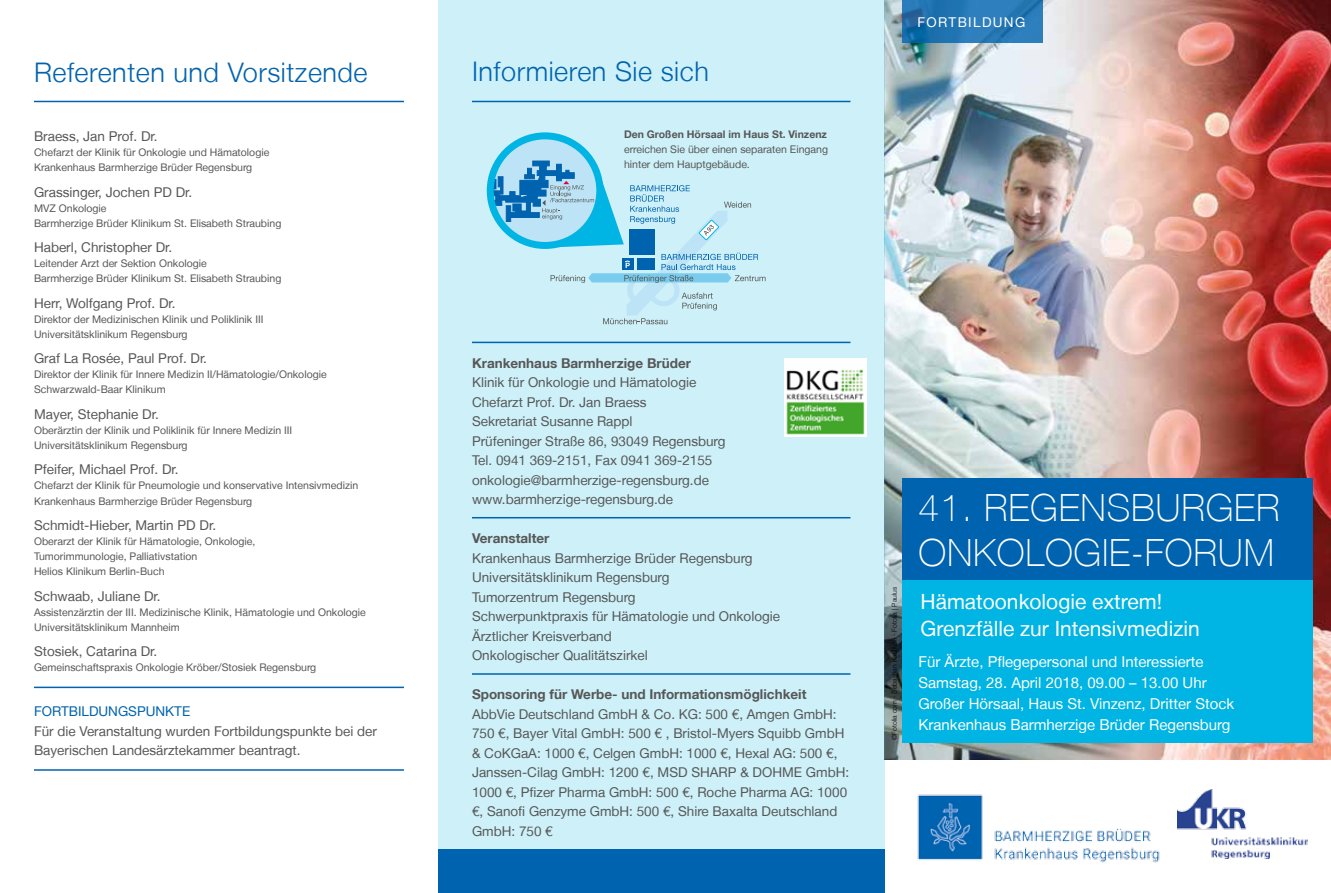
<style>
.page{position:relative;width:1331px;height:893px;background:#fff}
.page>*{position:absolute;margin:0;border:0;box-sizing:border-box;transform-origin:0 0}
.t1{font:100 37.5px/45px "Helvetica Neue LT";letter-spacing:.02em;color:#fff}
.t2{font:300 27px "Helvetica Neue LT";letter-spacing:.02em;color:#0063af}
.t3{font:21px/27px "Helvetica Neue LT";color:#fff}
.t4{font:15px/21px "Helvetica Neue LT";color:#fff}
.t5{font:13.5px/19.5px "Helvetica Neue LT";color:#575756}
.t6{font:700 13.5px "Helvetica Neue LT";color:#575756}
.t7{font:13.5px "Helvetica Neue LT";color:#0063af}
.t8{font:13.5px "Helvetica Neue LT";letter-spacing:.1em;color:#fff}
.t9{font:10.5px/15px "Helvetica Neue LT";color:#575756}
.t10{font:700 10.5px "Helvetica Neue LT";color:#575756}
.t11{font:300 6.75px "Helvetica Neue LT";letter-spacing:.01em;color:#000}
</style>
<div class="page">
<img style="left:884px;top:0;width:447px;height:760px">
<div style="left:902px;top:478px;width:410px;height:103px;background:#0063af"></div>
<div style="left:902px;top:581px;width:410px;height:162px;background:#00b4e3"></div>
<hr style="left:34px;top:101px;width:370px;height:1px;background:#0063af">
<img style="left:917px;top:794px;width:261px;height:69px">
<div style="left:438px;top:0;width:446px;height:893px;background:#cdf0f9"></div>
<hr style="left:472px;top:101px;width:378px;height:1px;background:#0063af">
<hr style="left:472px;top:342px;width:378px;height:1px;background:#0063af">
<svg style="left:490px;top:136px;width:110px;height:109px"></svg>
<div style="left:487px;top:132px;width:116px;height:117px;border:7px solid #00b4e3;border-radius:50%"></div>
<svg style="left:490px;top:160px;width:275px;height:164px"></svg>
<div style="left:438px;top:849px;width:446px;height:44px;background:#0063af"></div>
<svg style="left:902px;top:0;width:140px;height:43px;fill:#2778b5"></svg>
<hr style="left:34px;top:687px;width:370px;height:1px;background:#0063af">
<hr style="left:34px;top:769px;width:370px;height:2px;background:#0063af">
<hr style="left:472px;top:517px;width:378px;height:1px;background:#0063af">
<hr style="left:472px;top:673px;width:378px;height:2px;background:#0063af">
<img style="left:1178px;top:790px;width:129px;height:68px">
<img style="left:784px;top:358px;width:82px;height:78px">
<h2 class="t2" style="left:34px;top:56px;width:335px">Referenten und Vorsitzende</h2>
<p class="t5" style="left:34px;top:127px;width:125px">Braess, Jan Prof. Dr.</p>
<p class="t9" style="left:34px;top:145px;width:237px">Chefarzt der Klinik für Onkologie und Hämatologie<br>Krankenhaus Barmherzige Brüder Regensburg</p>
<p class="t5" style="left:34px;top:182px;width:160px">Grassinger, Jochen PD Dr.</p>
<p class="t9" style="left:34px;top:201px;width:249px">MVZ Onkologie<br>Barmherzige Brüder Klinikum St. Elisabeth Straubing</p>
<p class="t5" style="left:34px;top:238px;width:140px">Haberl, Christopher Dr.</p>
<p class="t9" style="left:34px;top:256px;width:249px">Leitender Arzt der Sektion Onkologie<br>Barmherzige Brüder Klinikum St. Elisabeth Straubing</p>
<p class="t5" style="left:34px;top:293px;width:143px">Herr, Wolfgang Prof. Dr.</p>
<p class="t9" style="left:34px;top:312px;width:231px">Direktor der Medizinischen Klinik und Poliklinik III<br>Universitätsklinikum Regensburg</p>
<p class="t5" style="left:34px;top:349px;width:175px">Graf La Rosée, Paul Prof. Dr.</p>
<p class="t9" style="left:34px;top:367px;width:294px">Direktor der Klinik für Innere Medizin II/Hämatologie/Onkologie<br>Schwarzwald-Baar Klinikum</p>
<p class="t5" style="left:34px;top:404px;width:126px">Mayer, Stephanie Dr.</p>
<p class="t9" style="left:34px;top:423px;width:260px">Oberärztin der Klinik und Poliklinik für Innere Medizin III<br>Universitätsklinikum Regensburg</p>
<p class="t5" style="left:34px;top:460px;width:146px">Pfeifer, Michael Prof. Dr.</p>
<p class="t9" style="left:34px;top:478px;width:326px">Chefarzt der Klinik für Pneumologie und konservative Intensivmedizin<br>Krankenhaus Barmherzige Brüder Regensburg</p>
<p class="t5" style="left:34px;top:515px;width:184px">Schmidt-Hieber, Martin PD Dr.</p>
<p class="t9" style="left:34px;top:534px;width:223px">Oberarzt der Klinik für Hämatologie, Onkologie,<br>Tumorimmunologie, Palliativstation<br>Helios Klinikum Berlin-Buch</p>
<p class="t5" style="left:34px;top:586px;width:128px">Schwaab, Juliane Dr.</p>
<p class="t9" style="left:34px;top:604px;width:333px">Assistenzärztin der III. Medizinische Klinik, Hämatologie und Onkologie<br>Universitätsklinikum Mannheim</p>
<p class="t5" style="left:34px;top:641px;width:125px">Stosiek, Catarina Dr.</p>
<p class="t9" style="left:34px;top:660px;width:284px">Gemeinschaftspraxis Onkologie Kröber/Stosiek Regensburg</p>
<p class="t7" style="left:34px;top:703px;width:158px">FORTBILDUNGSPUNKTE</p>
<p class="t5" style="left:34px;top:721px;width:344px">Für die Veranstaltung wurden Fortbildungspunkte bei der<br>Bayerischen Landesärztekammer beantragt.</p>
<h2 class="t2" style="left:472px;top:55px;width:238px">Informieren Sie sich</h2>
<p class="t10" style="left:624px;top:128px;width:205px">Den Großen Hörsaal im Haus St. Vinzenz</p>
<p class="t9" style="left:624px;top:142px;width:206px">erreichen Sie über einen separaten Eingang hinter dem Hauptgebäude.</p>
<p class="t8" style="left:917px;top:14px;width:109px">FORTBILDUNG</p>
<p class="t6" style="left:472px;top:355px;width:221px">Krankenhaus Barmherzige Brüder</p>
<p class="t5" style="left:472px;top:373px;width:255px">Klinik für Onkologie und Hämatologie Chefarzt Prof. Dr. Jan Braess<br>Sekretariat Susanne Rappl<br>Prüfeninger Straße 86, 93049 Regensburg Tel. 0941 369-2151, Fax 0941 369-2155 onkologie@barmherzige-regensburg.de www.barmherzige-regensburg.de</p>
<p class="t6" style="left:472px;top:530px;width:79px">Veranstalter</p>
<p class="t5" style="left:472px;top:548px;width:310px">Krankenhaus Barmherzige Brüder Regensburg Universitätsklinikum Regensburg<br>Tumorzentrum Regensburg<br>Schwerpunktpraxis für Hämatologie und Onkologie Ärztlicher Kreisverband<br>Onkologischer Qualitätszirkel</p>
<p class="t6" style="left:472px;top:686px;width:336px">Sponsoring für Werbe- und Informationsmöglichkeit</p>
<p class="t5" style="left:472px;top:704px;width:379px">AbbVie Deutschland GmbH &amp; Co. KG: 500 €, Amgen GmbH:<br>750 €, Bayer Vital GmbH: 500 € , Bristol-Myers Squibb GmbH &amp; CoKGaA: 1000 €, Celgen GmbH: 1000 €, Hexal AG: 500 €, Janssen-Cilag GmbH: 1200 €, MSD SHARP &amp; DOHME GmbH:<br>1000 €, Pfizer Pharma GmbH: 500 €, Roche Pharma AG: 1000 €, Sanofi Genzyme GmbH: 500 €, Shire Baxalta Deutschland GmbH: 750 €</p>
<p class="t11" style="left:890px;top:740px;width:155px;rotate:-90deg">©Fotolia com - Sebastian Kaulitzki - Fotolia | Paulus</p>
<h1 class="t1" style="left:918px;top:485px;width:363px">41. REGENSBURGER<br>ONKOLOGIE-FORUM</h1>
<h3 class="t3" style="left:921px;top:588px;width:281px">Hämatoonkologie extrem!<br>Grenzfälle zur Intensivmedizin</h3>
<p class="t4" style="left:918px;top:651px;width:317px">Für Ärzte, Pflegepersonal und Interessierte Samstag, 28. April 2018, 09.00 – 13.00 Uhr Großer Hörsaal, Haus St. Vinzenz, Dritter Stock Krankenhaus Barmherzige Brüder Regensburg</p>
</div>
